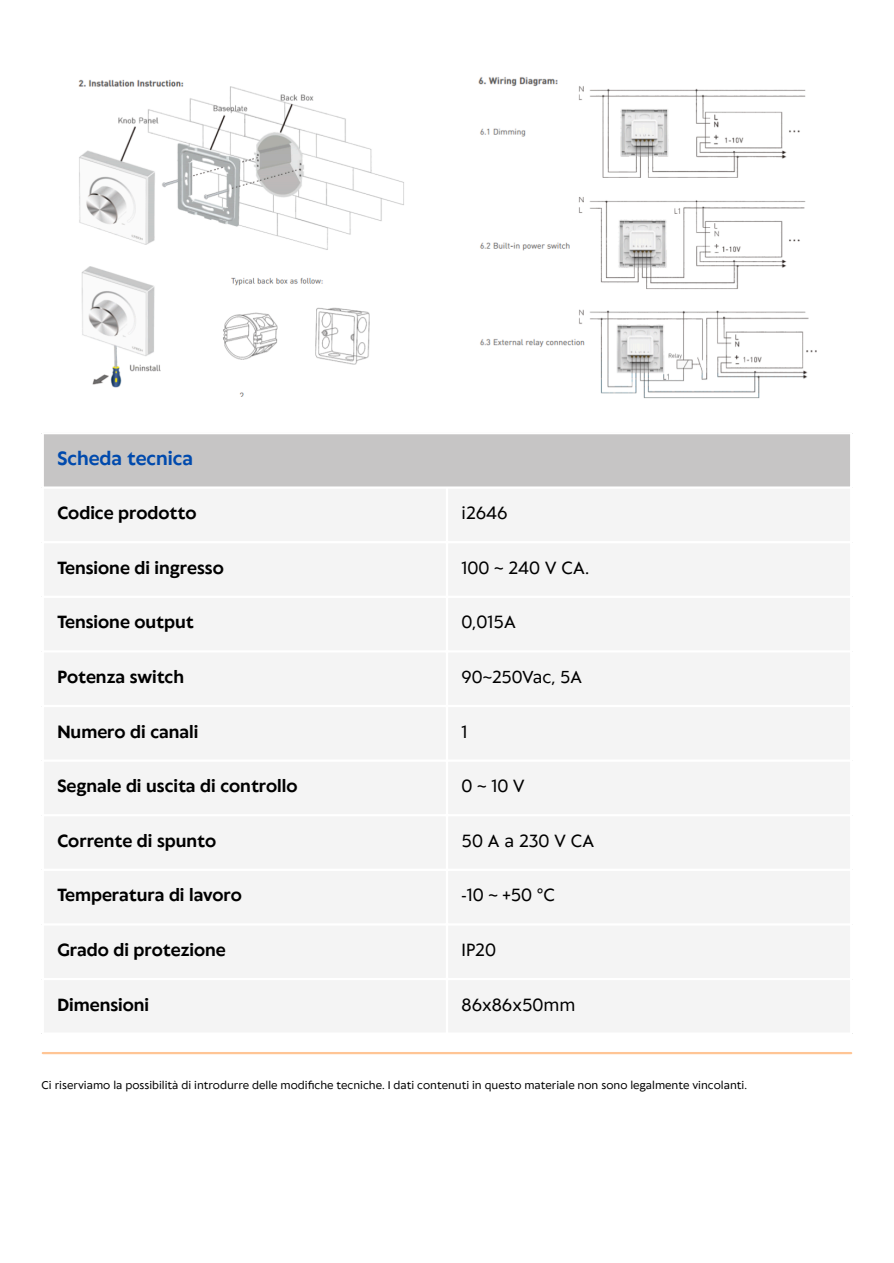
<style>
.page{position:relative;width:894px;height:1263px;background:#fff}
.page>*{position:absolute;margin:0;border:0;box-sizing:border-box;transform-origin:0 0}
.t1{font:700 18px "Klein Text";color:#004aad}
.t2{font:700 16.5px "Klein Text";color:#000}
.t3{font:16.5px "Klein Text";color:#000}
.t4{font:16.5px "Klein Text";letter-spacing:.28em;color:#000}
.t5{font:16.2px "Klein Text";color:#000}
.t6{font:10.5px "Klein Text";color:#000}
</style>
<div class="page">
<img style="left:78px;top:79px;width:326px;height:317px">
<img style="left:478px;top:77px;width:339px;height:322px">
<div style="left:42px;top:433px;width:809px;height:55px;background:#c6c5c5"></div>
<div style="left:44px;top:489px;width:805px;height:543px;background:#f4f4f4"></div>
<hr style="left:42px;top:434px;width:2px;height:598px;background:#fff">
<hr style="left:446px;top:489px;width:2px;height:543px;background:#fff">
<hr style="left:849px;top:434px;width:3px;height:598px;background:#fff">
<hr style="left:42px;top:432px;width:810px;height:2px;background:#fff">
<hr style="left:42px;top:486px;width:810px;height:3px;background:#fff">
<hr style="left:42px;top:541px;width:810px;height:2px;background:#fff">
<hr style="left:42px;top:596px;width:810px;height:2px;background:#fff">
<hr style="left:42px;top:650px;width:810px;height:2px;background:#fff">
<hr style="left:42px;top:705px;width:810px;height:2px;background:#fff">
<hr style="left:42px;top:759px;width:810px;height:3px;background:#fff">
<hr style="left:42px;top:814px;width:810px;height:2px;background:#fff">
<hr style="left:42px;top:869px;width:810px;height:2px;background:#fff">
<hr style="left:42px;top:923px;width:810px;height:2px;background:#fff">
<hr style="left:42px;top:978px;width:810px;height:2px;background:#fff">
<hr style="left:43px;top:1052px;width:807px;height:2px;background:#ffc595">
<p class="t1" style="left:57px;top:449px;width:137px">Scheda tecnica</p>
<p class="t2" style="left:57px;top:505px;width:140px">Codice prodotto</p>
<p class="t3" style="left:461px;top:505px;width:48px">i2646</p>
<p class="t2" style="left:57px;top:559px;width:168px">Tensione di ingresso</p>
<p class="t3" style="left:461px;top:559px;width:129px">100 ~ 240 V CA.</p>
<p class="t2" style="left:57px;top:614px;width:138px">Tensione output</p>
<p class="t3" style="left:461px;top:614px;width:56px">0,015A</p>
<p class="t2" style="left:57px;top:668px;width:128px">Potenza switch</p>
<p class="t5" style="left:461px;top:669px;width:122px">90~250Vac, 5A</p>
<p class="t2" style="left:57px;top:723px;width:142px">Numero di canali</p>
<p class="t3" style="left:461px;top:723px;width:8px">1</p>
<p class="t2" style="left:57px;top:778px;width:241px">Segnale di uscita di controllo</p>
<p class="t3" style="left:461px;top:778px;width:65px">0~10V</p>
<p class="t2" style="left:57px;top:832px;width:160px">Corrente di spunto</p>
<p class="t4" style="left:461px;top:832px;width:134px">50Aa230VCA</p>
<p class="t2" style="left:57px;top:887px;width:186px">Temperatura di lavoro</p>
<p class="t3" style="left:461px;top:887px;width:95px">-10 ~ +50 °C</p>
<p class="t2" style="left:57px;top:941px;width:170px">Grado di protezione</p>
<p class="t3" style="left:461px;top:941px;width:36px">IP20</p>
<p class="t2" style="left:57px;top:996px;width:93px">Dimensioni</p>
<p class="t3" style="left:461px;top:996px;width:115px">86x86x50mm</p>
<p class="t6" style="left:42px;top:1080px;width:706px">Ci riserviamo la possibilità di introdurre delle modifiche tecniche. I dati contenuti in questo materiale non sono legalmente vincolanti.</p>
</div>
